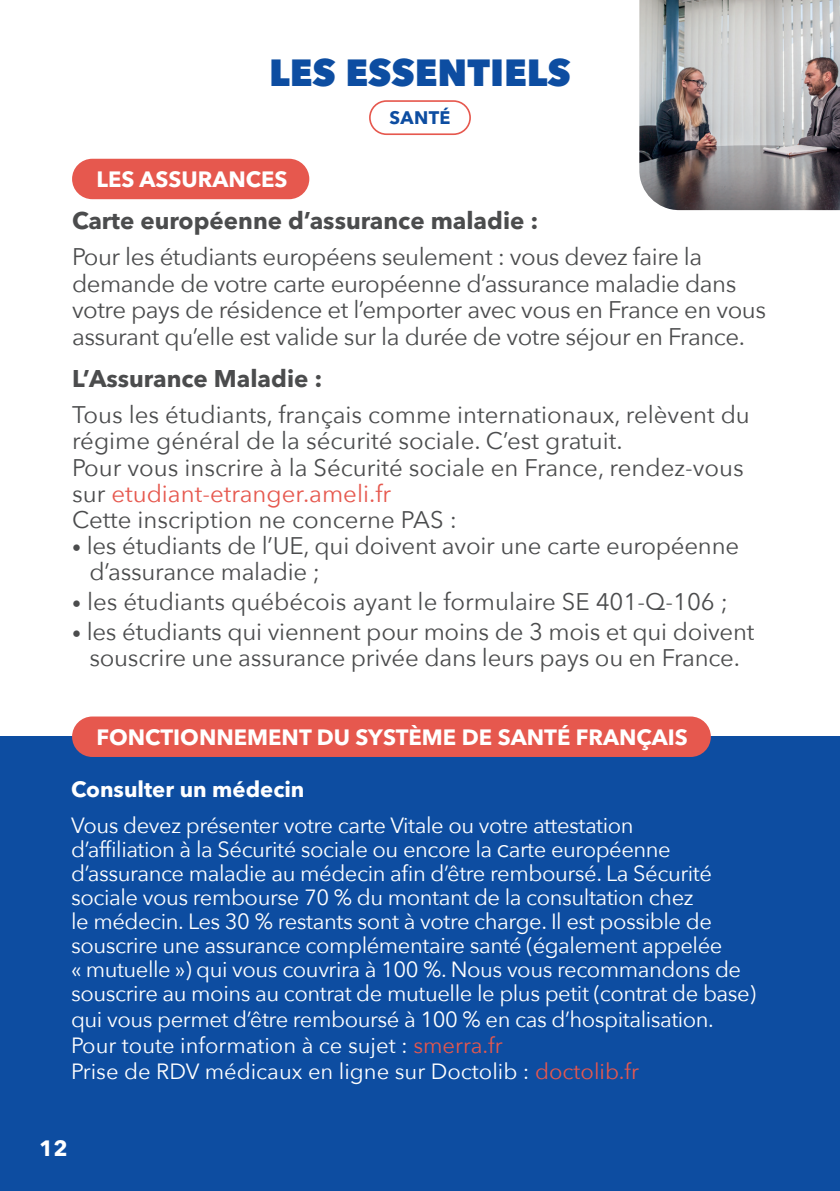
<style>
.page{position:relative;width:840px;height:1191px;background:#fff}
.page>*{position:absolute;margin:0;border:0;box-sizing:border-box;transform-origin:0 0}
.t1{font:800 37.8px "Avenir Next";color:#0d4da1}
.t2{font:24px/26.2px "Avenir Next";letter-spacing:-.01em;color:#4b4c4d}
.t3{font:700 24px "Avenir Next LT Pro";color:#4b4c4d}
.t4{font:22px/24px "Avenir Next";letter-spacing:-.02em;color:#fff}
.t5{font:22px/26px "Avenir Next";color:#fff}
.t6{font:700 22px "Avenir Next LT Pro";color:#fff}
.t7{font:700 18px "Avenir Next LT Pro";letter-spacing:.02em;color:#0d4da1}
.s1{color:#e6584e}
.s2{font-size:18px}
</style>
<div class="page">
<img style="left:639px;top:0;width:200px;height:210px">
<div style="left:0;top:736px;width:839px;height:455px;background:#0d4da1"></div>
<div style="left:369px;top:100px;width:101px;height:35px;border:2px solid #e6584e;border-radius:17px"></div>
<div style="left:72px;top:716px;width:638px;height:41px;background:#e6584e;border-radius:20px"></div>
<div style="left:72px;top:159px;width:237px;height:40px;background:#e6584e;border-radius:20px"></div>
<h1 class="t1" style="left:269px;top:50px;width:303px">LES ESSENTIELS</h1>
<p class="t7" style="left:389px;top:107px;width:62px">SANTÉ</p>
<p class="t6" style="left:96px;top:166px;width:192px">LES ASSURANCES</p>
<p class="t3" style="left:72px;top:206px;width:467px">Carte européenne d’assurance maladie :</p>
<p class="t2" style="left:72px;top:243px;width:695px">Pour les étudiants européens seulement : vous devez faire la demande de votre carte européenne d’assurance maladie dans votre pays de résidence et l’emporter avec vous en France en vous assurant qu’elle est valide sur la durée de votre séjour en France.</p>
<p class="t3" style="left:72px;top:364px;width:252px">L’Assurance Maladie :</p>
<p class="t2" style="left:72px;top:400px;width:679px">Tous les étudiants, français comme internationaux, relèvent du régime général de la sécurité sociale. C’est gratuit.<br>Pour vous inscrire à la Sécurité sociale en France, rendez-vous sur <span class="s1">etudiant-etranger.ameli.fr<br></span>Cette inscription ne concerne PAS :</p>
<p class="t2" style="left:89px;top:532px;width:651px;text-indent:-17px"><span class="s2">•</span> les étudiants de l’UE, qui doivent avoir une carte européenne d’assurance maladie ;</p>
<p class="t2" style="left:72px;top:587px;width:657px"><span class="s2">•</span> les étudiants québécois ayant le formulaire SE 401-Q-106 ;</p>
<p class="t2" style="left:72px;top:618px;width:683px;text-align:center"><span class="s2">•</span> les étudiants qui viennent pour moins de 3 mois et qui doivent souscrire une assurance privée dans leurs pays ou en France.</p>
<p class="t6" style="left:96px;top:723px;width:592px">FONCTIONNEMENT DU SYSTÈME DE SANTÉ FRANÇAIS</p>
<p class="t6" style="left:71px;top:775px;width:235px">Consulter un médecin</p>
<p class="t4" style="left:71px;top:812px;width:686px">Vous devez présenter votre carte Vitale ou votre attestation<br>d’affiliation à la Sécurité sociale ou encore la carte européenne d’assurance maladie au médecin afin d’être remboursé. La Sécurité sociale vous rembourse 70 % du montant de la consultation chez<br>le médecin. Les 30 % restants sont à votre charge. Il est possible de souscrire une assurance complémentaire santé (également appelée<br>« mutuelle ») qui vous couvrira à 100 %. Nous vous recommandons de souscrire au moins au contrat de mutuelle le plus petit (contrat de base)</p>
<p class="t5" style="left:71px;top:1005px;width:644px">qui vous permet d’être remboursé à 100 % en cas d’hospitalisation.<br>Pour toute information à ce sujet : <span class="s1">smerra.fr<br></span>Prise de RDV médicaux en ligne sur Doctolib : <span class="s1">doctolib.fr</span></p>
<p class="t6" style="left:39px;top:1135px;width:30px">12</p>
</div>
